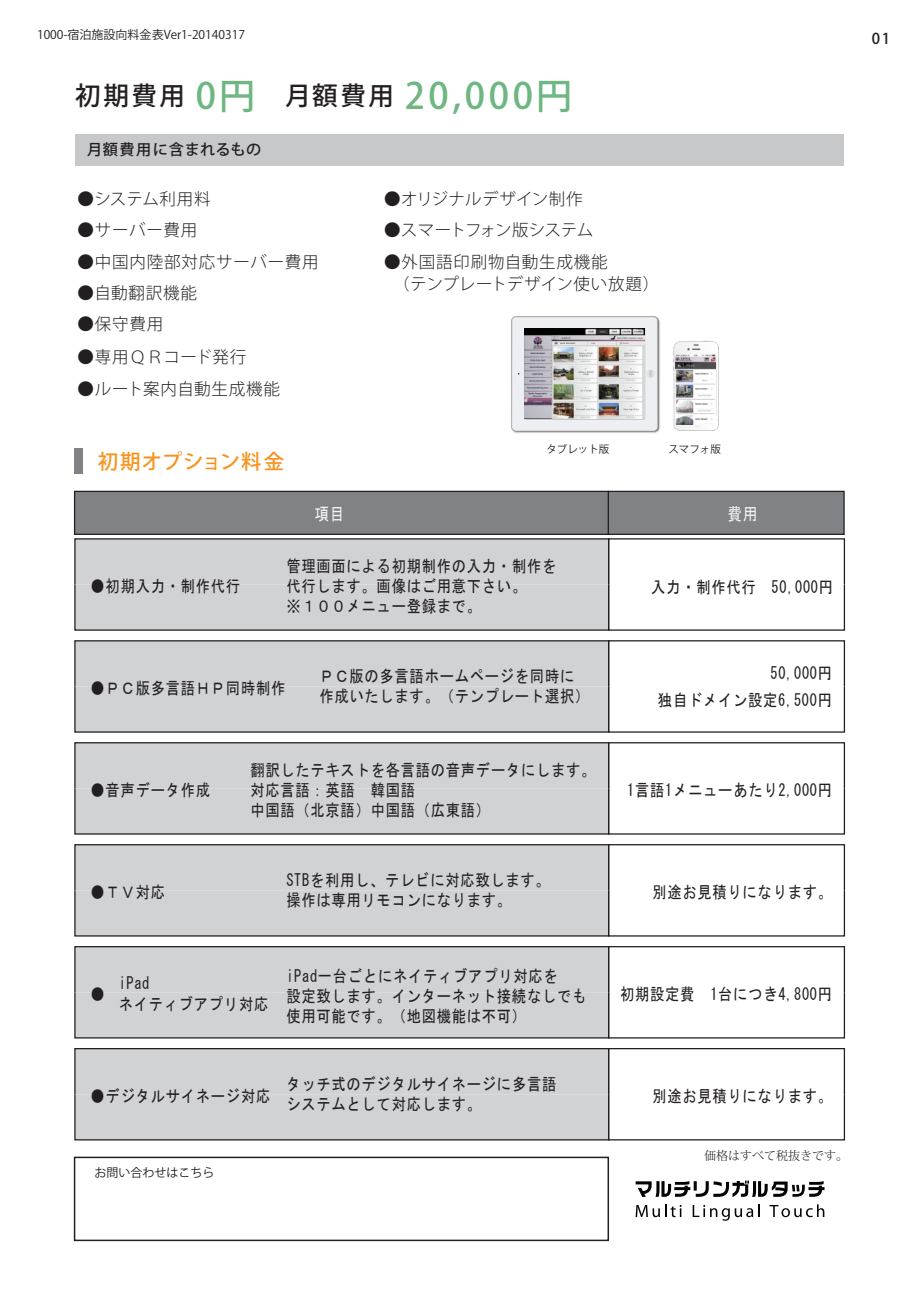
<style>
.page{position:relative;width:919px;height:1289px;background:#fff}
.page>*{position:absolute;margin:0;border:0;box-sizing:border-box;transform-origin:0 0}
.t1{font:500 36px "Koz Go Pro";letter-spacing:.1em;color:#6eb782}
.t2{font:500 25.5px "Koz Go Pro";color:#231f20}
.t3{font:500 20.4px "Koz Go Pro";letter-spacing:.05em;color:#f7931d}
.t4{font:17.1px "Axis Std Regular 90 ms RKSJ H";color:#f2f3f4;scale:.86 1}
.t5{font:16.65px/20px "Axis Std Regular 90 ms RKSJ H";letter-spacing:.05em;color:#231f20;scale:.86 1}
.t6{font:300 16.5px/22px "Koz Go Pro";letter-spacing:.04em;color:#231f20}
.t7{font:300 16.5px "Koz Go Pro";letter-spacing:-.03em;color:#231f20}
.t8{font:300 16.5px "Koz Go Pro";letter-spacing:.01em;color:#231f20}
.t9{font:300 16.5px "Koz Go Pro";letter-spacing:.015em;color:#231f20}
.t10{font:500 15.15px "Koz Go Pro";letter-spacing:.045em;color:#231f20}
.t11{font:500 14.85px "Koz Go Pro";color:#231f20}
.t12{font:12px "Koz Go Pro";color:#231f20}
.t13{font:300 12px "Koz Min Pro";color:#231f20}
.t14{font:10.5px "Koz Go Pro";color:#231f20}
.s1{font-size:36px;color:#6eb782}
.s2{font-size:25.5px;color:#231f20}
</style>
<div class="page">
<svg style="left:635px;top:1180px;width:189px;height:16px"></svg>
<svg style="left:635px;top:1204px;width:46px;height:13px"></svg>
<svg style="left:692px;top:1204px;width:67px;height:16px"></svg>
<svg style="left:769px;top:1204px;width:55px;height:13px"></svg>
<div style="left:75px;top:134px;width:769px;height:31px;background:#c7c8ca"></div>
<div style="left:607px;top:491px;width:237px;height:44px;background:#808285;border:1px solid #231f20"></div>
<div style="left:74px;top:491px;width:535px;height:44px;background:#808285;border:1px solid #231f20"></div>
<div style="left:75px;top:448px;width:8px;height:25px;background:#808285"></div>
<div style="left:74px;top:787px;width:535px;height:47px;background:#d1d2d4"></div>
<div style="left:608px;top:742px;width:237px;height:47px;border:1px solid #231f20"></div>
<div style="left:74px;top:742px;width:535px;height:47px;background:#d1d2d4;border:1px solid #231f20"></div>
<div style="left:74px;top:1093px;width:535px;height:47px;background:#d1d2d4;border:1px solid #231f20"></div>
<div style="left:608px;top:1047px;width:237px;height:47px;border:1px solid #231f20"></div>
<div style="left:608px;top:1093px;width:237px;height:47px;border:1px solid #231f20"></div>
<div style="left:74px;top:1047px;width:535px;height:47px;background:#d1d2d4;border:1px solid #231f20"></div>
<div style="left:74px;top:889px;width:535px;height:47px;background:#d1d2d4;border:1px solid #231f20"></div>
<div style="left:608px;top:844px;width:237px;height:47px;border:1px solid #231f20"></div>
<div style="left:74px;top:844px;width:535px;height:47px;background:#d1d2d4;border:1px solid #231f20"></div>
<div style="left:74px;top:991px;width:535px;height:47px;background:#d1d2d4;border:1px solid #231f20"></div>
<div style="left:608px;top:946px;width:237px;height:46px;border:1px solid #231f20"></div>
<div style="left:608px;top:991px;width:237px;height:47px;border:1px solid #231f20"></div>
<div style="left:74px;top:946px;width:535px;height:46px;background:#d1d2d4;border:1px solid #231f20"></div>
<div style="left:74px;top:584px;width:535px;height:46px;background:#d1d2d4"></div>
<div style="left:608px;top:538px;width:237px;height:47px;border:1px solid #231f20"></div>
<div style="left:74px;top:538px;width:535px;height:47px;background:#d1d2d4;border:1px solid #231f20"></div>
<img style="left:511px;top:316px;width:207px;height:117px">
<img style="left:524px;top:328px;width:120px;height:90px">
<img style="left:676px;top:354px;width:39px;height:70px">
<div style="left:74px;top:685px;width:535px;height:47px;background:#d1d2d4"></div>
<div style="left:608px;top:640px;width:237px;height:47px;border:1px solid #231f20"></div>
<div style="left:74px;top:640px;width:535px;height:47px;background:#d1d2d4;border:1px solid #231f20"></div>
<div style="left:74px;top:1156px;width:535px;height:85px;background:#fff;border:2px solid #231f20"></div>
<p class="t12" style="left:37px;top:26px;width:209px">1000-宿泊施設向料金表Ver1-20140317</p>
<h2 class="t2" style="left:75px;top:79px;width:181px">初期費用 <span class="s1">0円</span></h2>
<p class="t10" style="left:87px;top:140px;width:176px">月額費用に含まれるもの</p>
<h1 class="t1" style="left:285px;top:73px;width:288px"><span class="s2">月額費用</span> 20,000円</h1>
<p class="t9" style="left:78px;top:188px;width:135px">●システム利用料</p>
<p class="t6" style="left:78px;top:219px;width:121px">●サーバー費用</p>
<p class="t6" style="left:78px;top:251px;width:242px">●中国内陸部対応サーバー費用</p>
<p class="t6" style="left:78px;top:282px;width:121px">●自動翻訳機能</p>
<p class="t6" style="left:78px;top:313px;width:87px">●保守費用</p>
<p class="t6" style="left:78px;top:346px;width:170px">●専用ＱＲコード発行</p>
<p class="t6" style="left:78px;top:378px;width:204px">●ルート案内自動生成機能</p>
<p class="t3" style="left:98px;top:448px;width:188px">初期オプション料金</p>
<p class="t8" style="left:384px;top:188px;width:200px">●オリジナルデザイン制作</p>
<p class="t7" style="left:384px;top:219px;width:211px">●スマートフォン版システム</p>
<p class="t6" style="left:393px;top:251px;width:267px;text-indent:-9px">●外国語印刷物自動生成機能<br>（テンプレートデザイン使い放題）</p>
<p class="t14" style="left:546px;top:442px;width:64px">タブレット版</p>
<p class="t14" style="left:668px;top:442px;width:54px">スマフォ版</p>
<p class="t4" style="left:314px;top:505px;width:37px">項目</p>
<p class="t4" style="left:727px;top:505px;width:37px">費用</p>
<p class="t5" style="left:286px;top:556px;width:315px">管理画面による初期制作の入力・制作を代行します。画像はご用意下さい。<br>※１００メニュー登録まで。</p>
<p class="t5" style="left:91px;top:576px;width:175px">●初期入力・制作代行</p>
<p class="t5" style="left:621px;top:576px;width:248px">　　入力・制作代行　50,000円</p>
<p class="t5" style="left:319px;top:665px;width:298px">ＰＣ版の多言語ホームページを同時に</p>
<p class="t5" style="left:91px;top:678px;width:228px">●ＰＣ版多言語ＨＰ同時制作</p>
<p class="t5" style="left:319px;top:685px;width:315px">作成いたします。（テンプレート選択）</p>
<p class="t5" style="left:770px;top:663px;width:73px">50,000円</p>
<p class="t5" style="left:658px;top:690px;width:204px">独自ドメイン設定6,500円</p>
<p class="t5" style="left:250px;top:760px;width:403px">翻訳したテキストを各言語の音声データにします。対応言語：英語　韓国語<br>中国語（北京語）中国語（広東語）</p>
<p class="t5" style="left:91px;top:780px;width:141px">●音声データ作成</p>
<p class="t5" style="left:627px;top:780px;width:240px">1言語1メニューあたり2,000円</p>
<p class="t5" style="left:286px;top:869px;width:308px">STBを利用し、テレビに対応致します。</p>
<p class="t5" style="left:91px;top:882px;width:88px">●ＴＶ対応</p>
<p class="t5" style="left:286px;top:889px;width:263px">操作は専用リモコンになります。</p>
<p class="t5" style="left:652px;top:882px;width:210px">別途お見積りになります。</p>
<p class="t5" style="left:119px;top:972px;width:175px;line-height:21.1px">iPad<br>ネイティブアプリ対応</p>
<p class="t5" style="left:286px;top:965px;width:350px">iPad一台ごとにネイティブアプリ対応を<br>設定致します。インターネット接続なしでも使用可能です。（地図機能は不可）</p>
<p class="t5" style="left:91px;top:984px;width:18px">●</p>
<p class="t5" style="left:605px;top:984px;width:265px">　初期設定費　1台につき4,800円</p>
<p class="t5" style="left:286px;top:1073px;width:315px">タッチ式のデジタルサイネージに多言語</p>
<p class="t5" style="left:91px;top:1093px;width:455px">●デジタルサイネージ対応 システムとして対応します。</p>
<p class="t5" style="left:652px;top:1086px;width:210px">別途お見積りになります。</p>
<p class="t12" style="left:95px;top:1165px;width:121px">お問い合わせはこちら</p>
<p class="t13" style="left:704px;top:1146px;width:145px">価格はすべて税抜きです。</p>
<p class="t11" style="left:871px;top:29px;width:20px">01</p>
</div>
